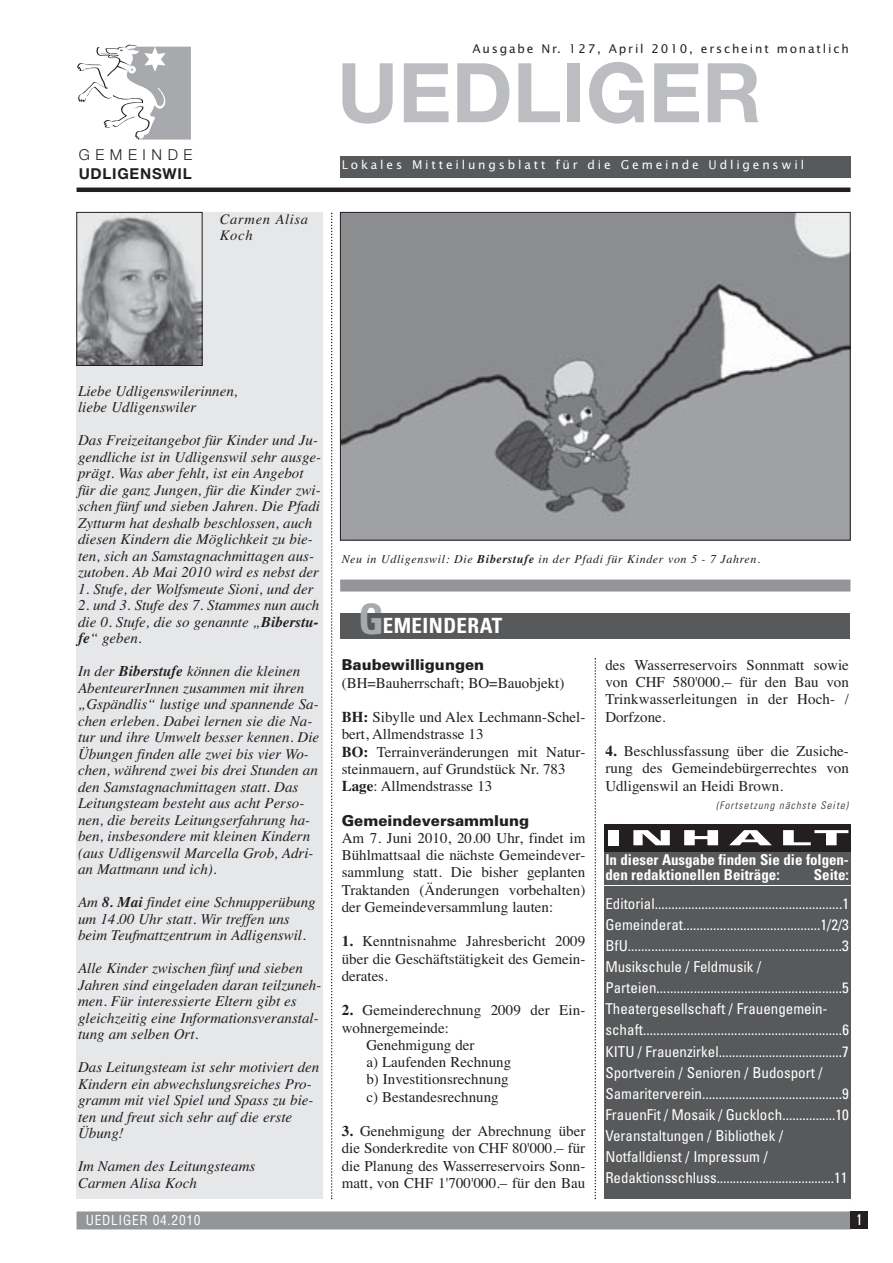
<style>
.page{position:relative;width:893px;height:1263px;background:#fff}
.page>*{position:absolute;margin:0;border:0;box-sizing:border-box;transform-origin:0 0}
.t1{font:700 82.5px "Helvetica Neue";color:#bbbdc0}
.t2{font:700 condensed 21px "Univers";letter-spacing:.02em;color:#fff}
.t3{font:900 21px "Univers";letter-spacing:.135em;color:#fff;scale:2.5 1}
.t4{font:700 15.15px "Helvetica Neue";letter-spacing:.05em;color:#231f20}
.t5{font:300 15.15px "Helvetica Neue";letter-spacing:.37em;color:#231f20}
.t6{font:italic 15px/16.5px "Times";color:#231f20}
.t7{font:15px/17.2px "Times";color:#231f20;text-align:justify}
.t8{font:condensed 15px/21px "Univers";color:#fff}
.t9{font:700 condensed 15px/15px "Univers";color:#fff}
.t10{font:900 15px "Univers";color:#231f20}
.t11{font:ultra-condensed 15px "Univers";color:#fff}
.t12{font:italic 14.55px/16.2px "Times";letter-spacing:.05em;color:#231f20}
.t13{font:condensed 13.5px "Helvetica";letter-spacing:.05em;color:#fff}
.t14{font:italic 12px "Times";letter-spacing:.05em;color:#231f20}
.t15{font:12px "Lucida Sans";letter-spacing:.235em;color:#fff}
.t16{font:12px "Lucida Sans";letter-spacing:.15em;color:#231f20}
.t17{font:italic 300 condensed 10.5px "Univers";color:#231f20}
.s1{font-weight:700}
.s2{font-size:42px;color:#a7a9ac}
</style>
<div class="page">
<div style="left:77px;top:213px;width:246px;height:986px;background:#e6e7e8"></div>
<hr style="left:77px;top:188px;width:773px;height:4px;background:#231f20">
<svg style="left:331px;top:213px;width:1px;height:986px"></svg>
<div style="left:77px;top:1211px;width:773px;height:18px;background:#939598"></div>
<div style="left:850px;top:1211px;width:18px;height:18px;background:#231f20"></div>
<svg style="left:595px;top:658px;width:1px;height:541px"></svg>
<div style="left:604px;top:824px;width:246px;height:27px;background:#231f20"></div>
<div style="left:340px;top:579px;width:510px;height:12px;background:#939598"></div>
<div style="left:340px;top:156px;width:510px;height:21px;background:#58595b"></div>
<div style="left:340px;top:613px;width:510px;height:25px;background:#58595b"></div>
<div style="left:218px;top:212px;width:105px;height:34px;background:#e6e7e8"></div>
<img style="left:342px;top:214px;width:506px;height:324px">
<img style="left:79px;top:213px;width:124px;height:153px">
<div style="left:77px;top:212px;width:125px;height:154px;border:1px solid #231f20"></div>
<div style="left:604px;top:853px;width:246px;height:32px;background:#58595b"></div>
<div style="left:604px;top:887px;width:246px;height:312px;background:#58595b"></div>
<svg style="left:77px;top:44px;width:114px;height:96px"></svg>
<p class="t5" style="left:79px;top:149px;width:115px">GEMEINDE</p>
<p class="t4" style="left:79px;top:168px;width:114px">UDLIGENSWIL</p>
<p class="t12" style="left:220px;top:212px;width:90px">Carmen Alisa<br>Koch</p>
<p class="t16" style="left:472px;top:44px;width:378px">Ausgabe Nr. 127, April 2010, erscheint monatlich</p>
<h1 class="t1" style="left:337px;top:63px;width:426px">UEDLIGER</h1>
<p class="t15" style="left:342px;top:160px;width:464px">Lokales Mitteilungsblatt für die Gemeinde Udligenswil</p>
<p class="t6" style="left:78px;top:384px;width:161px">Liebe Udligenswilerinnen, liebe Udligenswiler</p>
<p class="t6" style="left:78px;top:433px;width:245px">Das Freizeitangebot für Kinder und Ju&shy;gendliche ist in Udligenswil sehr ausge&shy;prägt. Was aber fehlt, ist ein Angebot für die ganz Jungen, für die Kinder zwi&shy;schen fünf und sieben Jahren. Die Pfadi Zytturm hat deshalb beschlossen, auch diesen Kindern die Möglichkeit zu bie&shy;ten, sich an Samstagnachmittagen aus&shy;zutoben. Ab Mai 2010 wird es nebst der</p>
<p class="t6" style="left:78px;top:582px;width:237px">1. Stufe, der Wolfsmeute Sioni, und der</p>
<p class="t6" style="left:78px;top:598px;width:243px;text-align:justify">2. und 3. Stufe des 7. Stammes nun auch die 0. Stufe, die so genannte „<span class="s1">Biberstu&shy;fe</span>“ geben.</p>
<p class="t6" style="left:78px;top:664px;width:243px">In der <span class="s1">Biberstufe</span> können die kleinen AbenteurerInnen zusammen mit ihren „Gspändlis“ lustige und spannende Sa&shy;chen erleben. Dabei lernen sie die Na&shy;tur und ihre Umwelt besser kennen. Die Übungen finden alle zwei bis vier Wo&shy;chen, während zwei bis drei Stunden an den Samstagnachmittagen statt. Das Leitungsteam besteht aus acht Perso&shy;nen, die bereits Leitungserfahrung ha&shy;ben, insbesondere mit kleinen Kindern (aus Udligenswil Marcella Grob, Adri&shy;an Mattmann und ich).</p>
<p class="t6" style="left:78px;top:895px;width:239px">Am <span class="s1">8. Mai</span> findet eine Schnupperübung um 14.00 Uhr statt. Wir treffen uns beim Teufmattzentrum in Adligenswil.</p>
<p class="t6" style="left:78px;top:961px;width:245px">Alle Kinder zwischen fünf und sieben Jahren sind eingeladen daran teilzuneh&shy;men. Für interessierte Eltern gibt es gleichzeitig eine Informationsveranstal&shy;tung am selben Ort.</p>
<p class="t6" style="left:78px;top:1060px;width:243px">Das Leitungsteam ist sehr motiviert den<br>Kindern ein abwechslungsreiches Pro&shy;gramm mit viel Spiel und Spass zu bie&shy;ten und freut sich sehr auf die erste<br>Übung!</p>
<p class="t6" style="left:78px;top:1159px;width:179px">Im Namen des Leitungsteams<br>Carmen Alisa Koch</p>
<p class="t13" style="left:86px;top:1214px;width:116px">UEDLIGER 04.2010</p>
<p class="t14" style="left:342px;top:555px;width:420px">Neu in Udligenswil: Die <span class="s1">Biberstufe</span> in der Pfadi für Kinder von 5 - 7 Jahren.</p>
<h2 class="t2" style="left:358px;top:618px;width:145px"><span class="s2">G</span>EMEINDERAT</h2>
<p class="t10" style="left:342px;top:659px;width:144px">Baubewilligungen</p>
<p class="t7" style="left:342px;top:675px;width:224px">(BH=Bauherrschaft; BO=Bauobjekt)</p>
<p class="t7" style="left:342px;top:710px;width:245px;text-align:left"><span class="s1">BH:</span> Sibylle und Alex Lechmann-Schel&shy;bert, Allmendstrasse 13<br><span class="s1">BO:</span> Terrainveränderungen mit Natur&shy;steinmauern, auf Grundstück Nr. 783<br><span class="s1">Lage</span>: Allmendstrasse 13</p>
<p class="t10" style="left:342px;top:815px;width:189px">Gemeindeversammlung</p>
<p class="t7" style="left:342px;top:831px;width:245px">Am 7. Juni 2010, 20.00 Uhr, findet im Bühlmattsaal die nächste Gemeindever&shy;sammlung statt. Die bisher geplanten Traktanden (Änderungen vorbehalten) der Gemeindeversammlung lauten:</p>
<p class="t7" style="left:342px;top:934px;width:245px"><span class="s1">1.</span> Kenntnisnahme Jahresbericht 2009 über die Geschäftstätigkeit des Gemein&shy;derates.</p>
<p class="t7" style="left:342px;top:1003px;width:245px"><span class="s1">2.</span> Gemeinderechnung 2009 der Ein-</p>
<p class="t7" style="left:342px;top:1020px;width:109px">wohnergemeinde:</p>
<p class="t7" style="left:366px;top:1038px;width:110px">Genehmigung der</p>
<p class="t7" style="left:366px;top:1055px;width:146px">a) Laufenden Rechnung</p>
<p class="t7" style="left:366px;top:1072px;width:144px">b) Investitionsrechnung</p>
<p class="t7" style="left:366px;top:1089px;width:134px">c) Bestandesrechnung</p>
<p class="t7" style="left:342px;top:1124px;width:245px"><span class="s1">3.</span> Genehmigung der Abrechnung über die Sonderkredite von CHF 80'000.– für die Planung des Wasserreservoirs Sonn&shy;matt, von CHF 1'700'000.– für den Bau</p>
<p class="t7" style="left:605px;top:657px;width:245px">des Wasserreservoirs Sonnmatt sowie von CHF 580'000.– für den Bau von Trinkwasserleitungen in der Hoch- / Dorfzone.</p>
<p class="t7" style="left:605px;top:744px;width:245px"><span class="s1">4.</span> Beschlussfassung über die Zusiche&shy;rung des Gemeindebürgerrechtes von Udligenswil an Heidi Brown.</p>
<p class="t17" style="left:716px;top:801px;width:136px">(Fortsetzung nächste Seite)</p>
<h2 class="t3" style="left:605px;top:830px;width:99px">INHALT</h2>
<p class="t9" style="left:605px;top:854px;width:245px">In dieser Ausgabe finden Sie die folgen&shy;den redaktionellen Beiträge:</p>
<p class="t9" style="left:814px;top:869px;width:37px">Seite:</p>
<p class="t8" style="left:605px;top:895px;width:245px">Editorial........................................................1<br>Gemeinderat.........................................1/2/3<br>BfU................................................................3<br>Musikschule / Feldmusik / Parteien.......................................................5<br>Theatergesellschaft / Frauengemein&shy;schaft...........................................................6<br>KITU / Frauenzirkel.....................................7<br>Sportverein / Senioren / Budosport / Samariterverein..........................................9<br>FrauenFit / Mosaik / Guckloch................10<br>Veranstaltungen / Bibliothek / Notfalldienst / Impressum / Redaktionsschluss....................................11</p>
<p class="t11" style="left:856px;top:1214px;width:7px">1</p>
</div>
